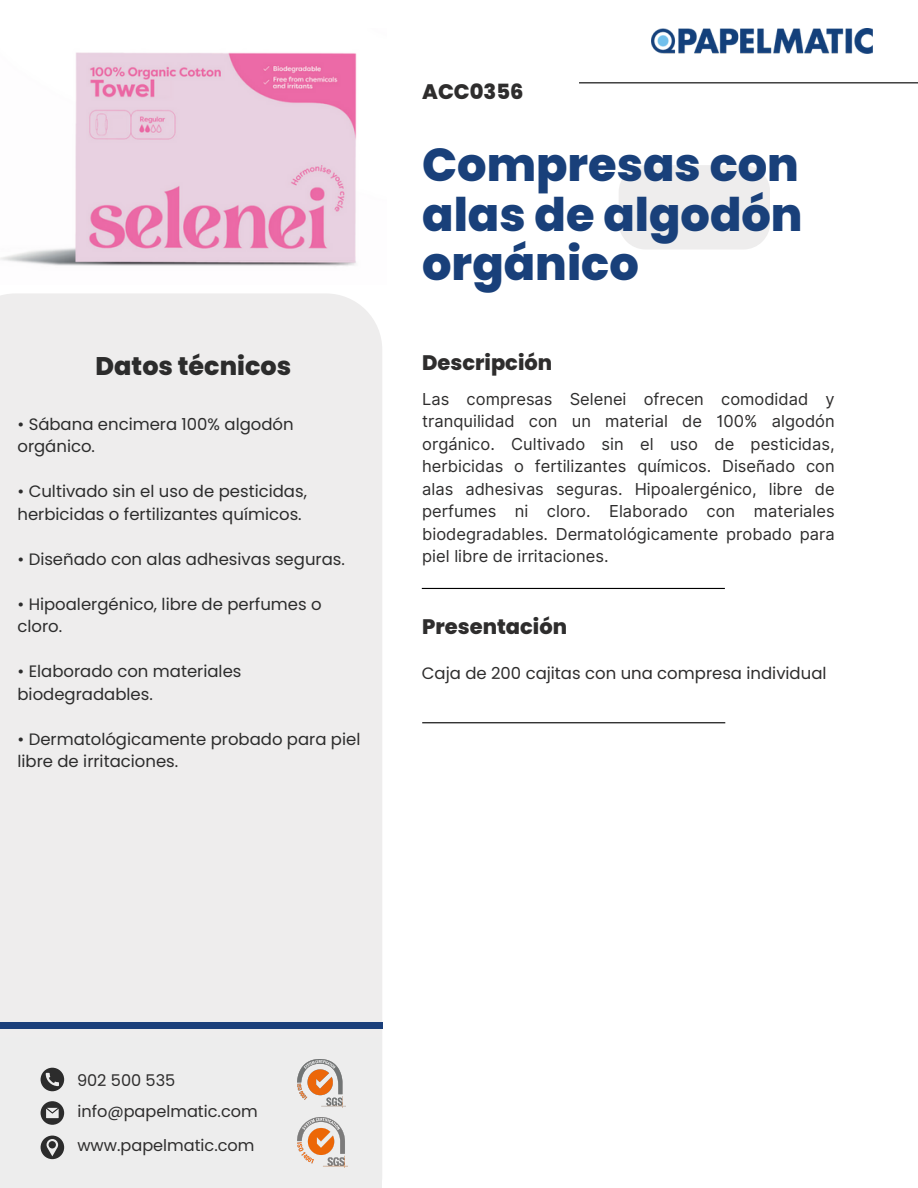
<style>
.page{position:relative;width:918px;height:1188px;background:#fff}
.page>*{position:absolute;margin:0;border:0;box-sizing:border-box;transform-origin:0 0}
.t1{font:800 46.35px/49.5px "Poppins";color:#19407a;text-align:justify}
.t2{font:800 25.5px "Poppins";color:#2c2c2c}
.t3{font:800 21px "Poppins";color:#2e2d2d}
.t4{font:16.5px/22.5px "Inter";color:#2e2d2d;text-align:justify}
.t5{font:16.5px/22.5px "Poppins";color:#2c2c2c}
.t6{font:16.5px "Poppins";color:#2e2d2d}
.t7{font:16.2px "Poppins";color:#2e2d2d}
</style>
<div class="page">
<div style="left:0;top:293px;width:382px;height:744px;background:#eeeded"></div>
<div style="left:619px;top:165px;width:151px;height:84px;background:#eeeded"></div>
<hr style="left:422px;top:722px;width:303px;height:1px;background:#000">
<hr style="left:422px;top:588px;width:303px;height:1px;background:#000">
<img style="left:652px;top:29px;width:220px;height:25px">
<div style="left:0;top:1037px;width:382px;height:151px;background:#ededed"></div>
<img style="left:297px;top:1118px;width:51px;height:49px">
<img style="left:297px;top:1059px;width:48px;height:48px">
<svg style="left:41px;top:1068px;width:23px;height:23px"></svg>
<svg style="left:41px;top:1101px;width:23px;height:24px"></svg>
<svg style="left:41px;top:1136px;width:23px;height:23px"></svg>
<div style="left:0;top:1023px;width:382px;height:6px;background:#1a3f7a"></div>
<hr style="left:579px;top:82px;width:339px;height:1px;background:#000">
<img style="left:0;top:52px;width:357px;height:214px">
<p class="t2" style="left:96px;top:348px;width:197px">Datos técnicos</p>
<p class="t5" style="left:17px;top:413px;width:278px">• Sábana encimera 100% algodón orgánico.</p>
<p class="t5" style="left:17px;top:480px;width:291px">• Cultivado sin el uso de pesticidas, herbicidas o fertilizantes químicos.</p>
<p class="t5" style="left:17px;top:548px;width:329px">• Diseñado con alas adhesivas seguras.</p>
<p class="t5" style="left:17px;top:593px;width:306px">• Hipoalergénico, libre de perfumes o cloro.</p>
<p class="t5" style="left:17px;top:660px;width:226px">• Elaborado con materiales biodegradables.</p>
<p class="t5" style="left:17px;top:728px;width:344px">• Dermatológicamente probado para piel libre de irritaciones.</p>
<p class="t3" style="left:422px;top:77px;width:103px">ACC0356</p>
<p class="t1" style="left:422px;top:140px;width:382px">Compresas con alas de algodón orgánico</p>
<p class="t3" style="left:422px;top:348px;width:131px">Descripción</p>
<p class="t4" style="left:422px;top:388px;width:414px">Las compresas Selenei ofrecen comodidad y tranquilidad con un material de 100% algodón orgánico. Cultivado sin el uso de pesticidas, herbicidas o fertilizantes químicos. Diseñado con alas adhesivas seguras. Hipoalergénico, libre de perfumes ni cloro. Elaborado con materiales biodegradables. Dermatológicamente probado para piel libre de irritaciones.</p>
<p class="t3" style="left:422px;top:612px;width:146px">Presentación</p>
<p class="t6" style="left:422px;top:662px;width:406px">Caja de 200 cajitas con una compresa individual</p>
<h3 class="t7" style="left:77px;top:1069px;width:100px">902 500 535</h3>
<h1 class="t7" style="left:77px;top:1100px;width:182px">info@papelmatic.com</h1>
<h4 class="t7" style="left:77px;top:1134px;width:179px">www.papelmatic.com</h4>
</div>
